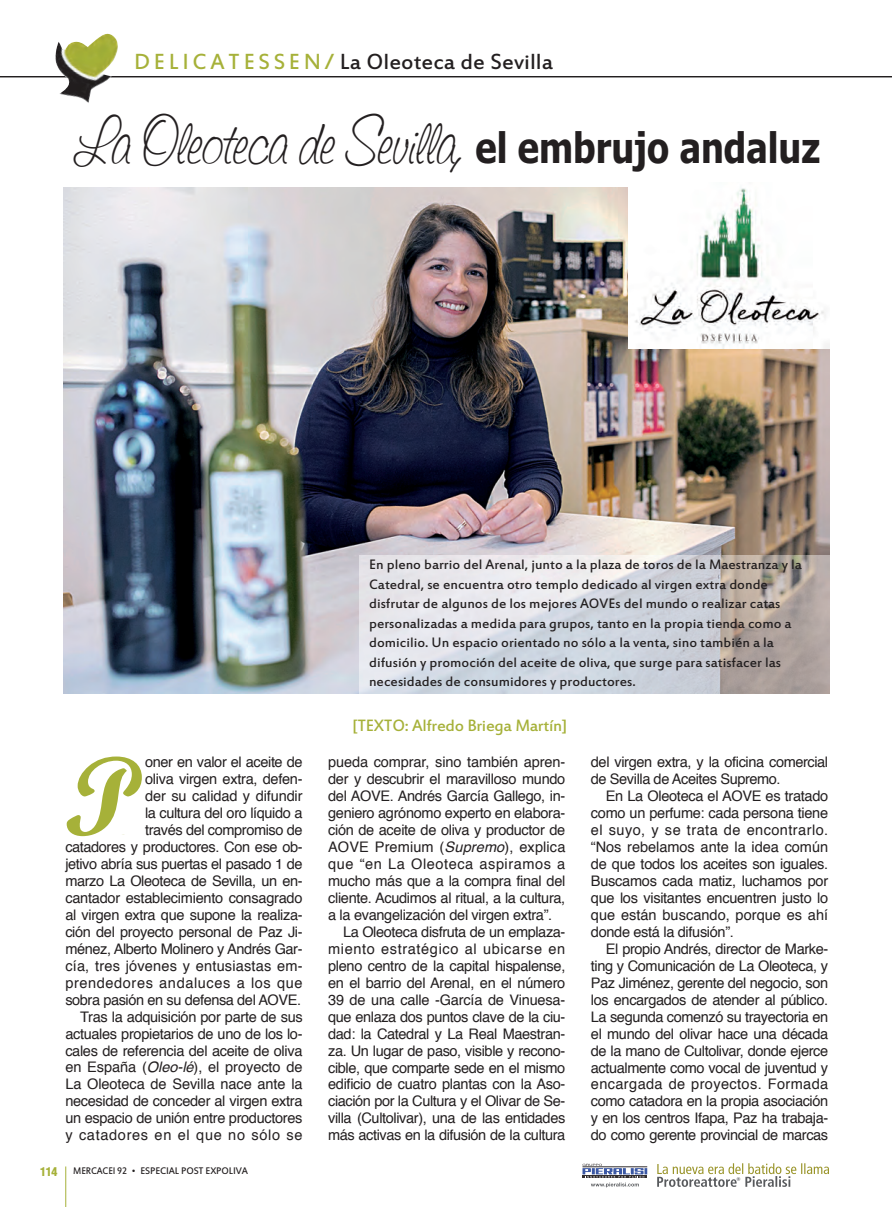
<style>
.page{position:relative;width:892px;height:1207px;background:#fff}
.page>*{position:absolute;margin:0;border:0;box-sizing:border-box;transform-origin:0 0}
.t1{font:112.8px "Script Bold";color:#a6b139}
.t2{font:500 51px "Saginaw";letter-spacing:.035em;color:#231f20;scale:.85 1}
.t3{font:24px "Estrangelo Edessa";color:#231f20}
.t4{font:18px "Estrangelo Edessa";letter-spacing:-.02em;color:#a6b139}
.t5{font:15px/19.5px "Estrangelo Edessa";color:#231f20}
.t6{font:14.55px/17px "Helvetica";letter-spacing:-.025em;color:#231f20;text-align:justify}
.t7{font:14.55px "Helvetica";letter-spacing:.04em;color:#231f20}
.t8{font:14.55px "Helvetica";letter-spacing:.01em;color:#231f20}
.t9{font:14.55px "Helvetica";letter-spacing:.035em;color:#231f20}
.t10{font:900 condensed 12px "Helvetica";color:#a6b139}
.t11{font:10.5px "Estrangelo Edessa";letter-spacing:-.015em;color:#231f20;scale:.95 1}
.t12{font:6px "Courier+T42";color:#585a5d}
.s1{color:#a6b139}
.s2{font-family:"Tahoma";font-weight:700;font-size:42px}
.s3{font-style:italic}
</style>
<div class="page">
<hr style="left:65px;top:1166px;width:1px;height:41px;background:#a6b139">
<hr style="left:0;top:76px;width:891px;height:1px;background:#231f20">
<img style="left:64px;top:188px;width:765px;height:506px">
<img style="left:628px;top:188px;width:201px;height:160px">
<img style="left:55px;top:33px;width:63px;height:70px">
<svg style="left:657px;top:1163px;width:171px;height:24px"></svg>
<svg style="left:582px;top:1164px;width:65px;height:23px"></svg>
<img style="left:359px;top:555px;width:470px;height:139px">
<h3 class="t3" style="left:134px;top:49px;width:420px"><span class="s1">D E L I C A T E S S E N /</span> La Oleoteca de Sevilla</h3>
<h2 class="t2" style="left:73px;top:102px;width:880px">La Oleoteca de Sevilla, <span class="s2">el embrujo andaluz</span></h2>
<p class="t5" style="left:369px;top:556px;width:434px">En pleno barrio del Arenal, junto a la plaza de toros de la Maestranza y la Catedral, se encuentra otro templo dedicado al virgen extra donde disfrutar de algunos de los mejores AOVEs del mundo o realizar catas personalizadas a medida para grupos, tanto en la propia tienda como a domicilio. Un espacio orientado no sólo a la venta, sino también a la difusión y promoción del aceite de oliva, que surge para satisfacer las necesidades de consumidores y productores.</p>
<p class="t4" style="left:352px;top:716px;width:216px">[TEXTO: Alfredo Briega Martín]</p>
<h1 class="t1" style="left:65px;top:729px;width:78px">P</h1>
<p class="t6" style="left:65px;top:755px;width:239px;text-align:right">oner en valor el aceite de<br>oliva virgen extra, defen-<br>der su calidad y difundir<br>la cultura del oro líquido a<br>través del compromiso de<br>catadores y productores. Con ese ob&shy;jetivo abría sus puertas el pasado 1 de marzo La Oleoteca de Sevilla, un en&shy;cantador establecimiento consagrado al virgen extra que supone la realiza&shy;ción del proyecto personal de Paz Ji&shy;ménez, Alberto Molinero y Andrés Gar&shy;cía, tres jóvenes y entusiastas em&shy;prendedores andaluces a los que sobra pasión en su defensa del AOVE.<br>Tras la adquisición por parte de sus actuales propietarios de uno de los lo&shy;cales de referencia del aceite de oliva en España (<span class="s3">Oleo-lé</span>), el proyecto de La Oleoteca de Sevilla nace ante la necesidad de conceder al virgen extra un espacio de unión entre productores y catadores en el que no sólo se</p>
<p class="t6" style="left:328px;top:755px;width:239px">pueda comprar, sino también apren-</p>
<p class="t6" style="left:328px;top:772px;width:239px">der y descubrir el maravilloso mundo</p>
<p class="t6" style="left:328px;top:789px;width:239px">del AOVE. Andrés García Gallego, in-</p>
<p class="t6" style="left:328px;top:806px;width:239px">geniero agrónomo experto en elabora-</p>
<p class="t6" style="left:328px;top:823px;width:239px">ción de aceite de oliva y productor de</p>
<p class="t8" style="left:328px;top:841px;width:239px">AOVE Premium (<span class="s3">Supremo</span>), explica</p>
<p class="t9" style="left:328px;top:858px;width:239px">que “en La Oleoteca aspiramos a</p>
<p class="t6" style="left:328px;top:873px;width:239px">mucho más que a la compra final del</p>
<p class="t6" style="left:328px;top:890px;width:239px">cliente. Acudimos al ritual, a la cultura,</p>
<p class="t6" style="left:328px;top:907px;width:226px">a la evangelización del virgen extra”.</p>
<p class="t6" style="left:343px;top:924px;width:224px">La Oleoteca disfruta de un emplaza-</p>
<p class="t7" style="left:328px;top:942px;width:239px">miento estratégico al ubicarse en</p>
<p class="t6" style="left:328px;top:958px;width:239px">pleno centro de la capital hispalense,</p>
<p class="t6" style="left:328px;top:975px;width:239px">en el barrio del Arenal, en el número</p>
<p class="t6" style="left:328px;top:992px;width:239px">39 de una calle -García de Vinuesa-</p>
<p class="t6" style="left:328px;top:1009px;width:239px">que enlaza dos puntos clave de la ciu-</p>
<p class="t6" style="left:328px;top:1026px;width:239px">dad: la Catedral y La Real Maestran-</p>
<p class="t6" style="left:328px;top:1043px;width:239px">za. Un lugar de paso, visible y recono-</p>
<p class="t6" style="left:328px;top:1060px;width:239px">cible, que comparte sede en el mismo</p>
<p class="t6" style="left:328px;top:1077px;width:239px">edificio de cuatro plantas con la Aso-</p>
<p class="t6" style="left:328px;top:1094px;width:239px">ciación por la Cultura y el Olivar de Se-</p>
<p class="t6" style="left:328px;top:1111px;width:239px">villa (Cultolivar), una de las entidades</p>
<p class="t6" style="left:328px;top:1128px;width:239px">más activas en la difusión de la cultura</p>
<p class="t10" style="left:40px;top:1163px;width:19px">114</p>
<p class="t11" style="left:73px;top:1165px;width:185px">MERCACEI 92 • ESPECIAL POST EXPOLIVA</p>
<p class="t6" style="left:591px;top:755px;width:239px">del virgen extra, y la oficina comercial de Sevilla de Aceites Supremo.</p>
<p class="t6" style="left:591px;top:789px;width:239px;text-indent:15px">En La Oleoteca el AOVE es tratado como un perfume: cada persona tiene el suyo, y se trata de encontrarlo. “Nos rebelamos ante la idea común de que todos los aceites son iguales.<br>Buscamos cada matiz, luchamos por que los visitantes encuentren justo lo que están buscando, porque es ahí donde está la difusión”.</p>
<p class="t6" style="left:591px;top:941px;width:239px;text-indent:15px">El propio Andrés, director de Marke&shy;ting y Comunicación de La Oleoteca, y Paz Jiménez, gerente del negocio, son los encargados de atender al público.<br>La segunda comenzó su trayectoria en el mundo del olivar hace una década de la mano de Cultolivar, donde ejerce actualmente como vocal de juventud y encargada de proyectos. Formada como catadora en la propia asociación y en los centros Ifapa, Paz ha trabaja&shy;do como gerente provincial de marcas</p>
<p class="t12" style="left:736px;top:1174px;width:5px">®</p>
</div>
